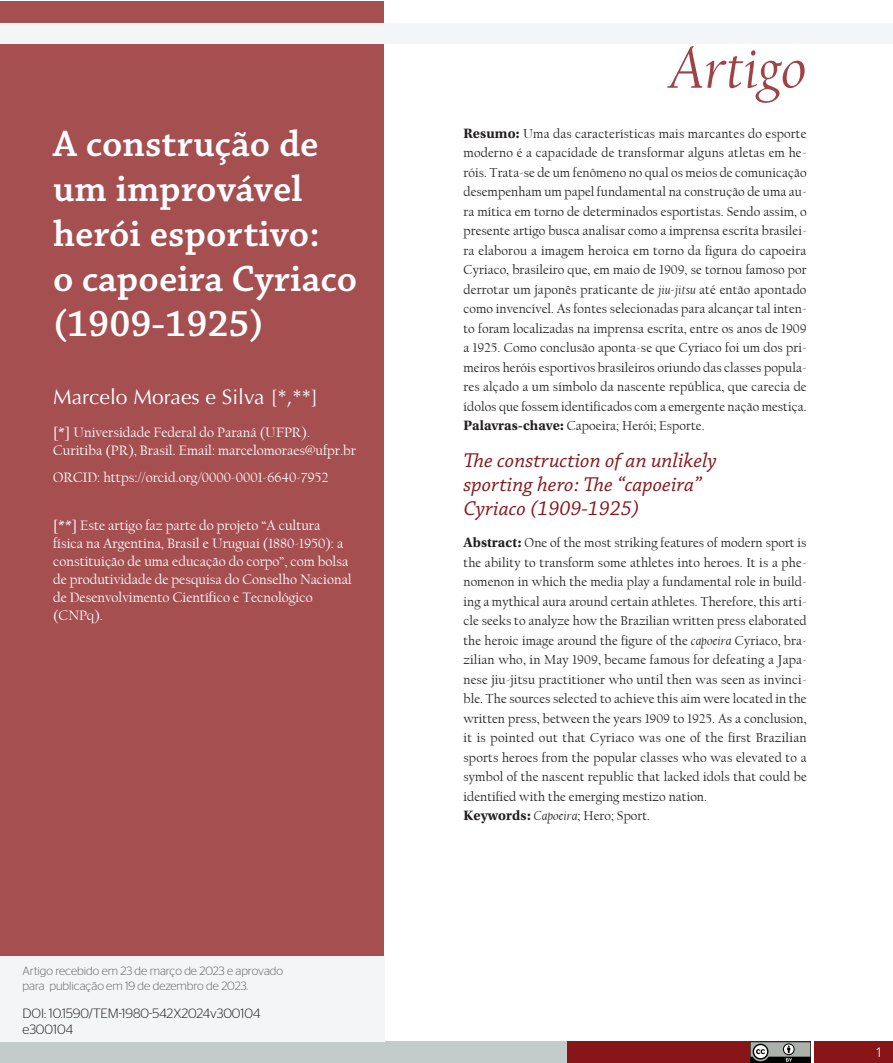
<style>
.page{position:relative;width:893px;height:1063px;background:#fff}
.page>*{position:absolute;margin:0;border:0;box-sizing:border-box;transform-origin:0 0}
.t1{font:italic 59.55px "Californian FB";color:#9f4446}
.t2{font:38.25px/45px "Chaparral Pro Semibold Capt";color:#fff}
.t3{font:21px/24px "Chaparral Pro It Capt";color:#881619}
.t4{font:21px "Optima";color:#fff}
.t5{font:14.25px/18px "Californian FB";color:#fff}
.t6{font:13.5px/19.5px "Californian FB";letter-spacing:.005em;color:#231f20;text-align:justify}
.t7{font:300 13.5px/16.2px "Stag Sans Round";color:#231f20}
.t8{font:300 13.5px "Avenir";color:#fff}
.t9{font:300 12px/15px "Stag Sans Round";color:#626364}
.s1{font-family:"Utopia Std";font-weight:700;font-size:14.25px}
.s2{font-style:italic}
</style>
<div class="page">
<div style="left:1px;top:1px;width:383px;height:961px;background:#a54f51"></div>
<div style="left:567px;top:1042px;width:243px;height:21px;background:#881619"></div>
<div style="left:0;top:1042px;width:566px;height:21px;background:#c3cccb"></div>
<div style="left:814px;top:1042px;width:79px;height:21px;background:#881619"></div>
<svg style="left:750px;top:1042px;width:61px;height:21px"></svg>
<div style="left:0;top:23px;width:893px;height:20px;background:#f4f5f6"></div>
<div style="left:0;top:957px;width:384px;height:85px;background:#f4f5f6"></div>
<h2 class="t2" style="left:53px;top:122px;width:306px">A construção de um improvável herói esportivo:<br>o capoeira Cyriaco (1909-1925)</h2>
<h3 class="t4" style="left:53px;top:385px;width:266px">Marcelo Moraes e Silva [*,**]</h3>
<p class="t5" style="left:53px;top:423px;width:304px">[*] Universidade Federal do Paraná (UFPR).<br>Curitiba (PR), Brasil. Email: marcelomoraes@ufpr.br</p>
<p class="t5" style="left:53px;top:469px;width:277px">ORCID: https://orcid.org/0000-0001-6640-7952</p>
<p class="t5" style="left:53px;top:517px;width:300px">[**] Este artigo faz parte do projeto “A cultura física na Argentina, Brasil e Uruguai (1880-1950): a constituição de uma educação do corpo”, com bolsa de produtividade de pesquisa do Conselho Nacional de Desenvolvimento Científico e Tecnológico (CNPq).</p>
<p class="t9" style="left:22px;top:963px;width:262px">Artigo recebido em 23 de março de 2023 e aprovado para publicação em 19 de dezembro de 2023.</p>
<p class="t7" style="left:22px;top:1005px;width:239px">DOI: 10.1590/TEM-1980-542X2024v300104 e300104</p>
<h1 class="t1" style="left:668px;top:35px;width:140px">Artigo</h1>
<p class="t6" style="left:463px;top:124px;width:345px"><span class="s1">Resumo:</span> Uma das características mais marcantes do esporte moderno é a capacidade de transformar alguns atletas em he&shy;róis. Trata-se de um fenômeno no qual os meios de comunicação desempenham um papel fundamental na construção de uma au&shy;ra mítica em torno de determinados esportistas. Sendo assim, o presente artigo busca analisar como a imprensa escrita brasilei&shy;ra elaborou a imagem heroica em torno da figura do capoeira Cyriaco, brasileiro que, em maio de 1909, se tornou famoso por derrotar um japonês praticante de <span class="s2">jiu-jitsu</span> até então apontado como invencível. As fontes selecionadas para alcançar tal inten&shy;to foram localizadas na imprensa escrita, entre os anos de 1909 a 1925. Como conclusão aponta-se que Cyriaco foi um dos pri&shy;meiros heróis esportivos brasileiros oriundo das classes popula&shy;res alçado a um símbolo da nascente república, que carecia de ídolos que fossem identificados com a emergente nação mestiça.<br><span class="s1">Palavras-chave:</span> Capoeira; Herói; Esporte.</p>
<h3 class="t3" style="left:463px;top:449px;width:255px">The construction of an unlikely sporting hero: The “capoeira”<br>Cyriaco (1909-1925)</h3>
<p class="t6" style="left:463px;top:533px;width:345px;text-align:left"><span class="s1">Abstract:</span> One of the most striking features of modern sport is the ability to transform some athletes into heroes. It is a phe&shy;nomenon in which the media play a fundamental role in build&shy;ing a mythical aura around certain athletes. Therefore, this arti&shy;cle seeks to analyze how the Brazilian written press elaborated the heroic image around the figure of the <span class="s2">capoeira</span> Cyriaco, bra&shy;zilian who, in May 1909, became famous for defeating a Japa&shy;nese jiu-jitsu practitioner who until then was seen as invinci&shy;ble. The sources selected to achieve this aim were located in the written press, between the years 1909 to 1925. As a conclusion, it is pointed out that Cyriaco was one of the first Brazilian sports heroes from the popular classes who was elevated to a symbol of the nascent republic that lacked idols that could be identified with the emerging mestizo nation.<br><span class="s1">Keywords:</span> <span class="s2">Capoeira</span>; Hero; Sport.</p>
<p class="t8" style="left:875px;top:1044px;width:9px">1</p>
</div>
